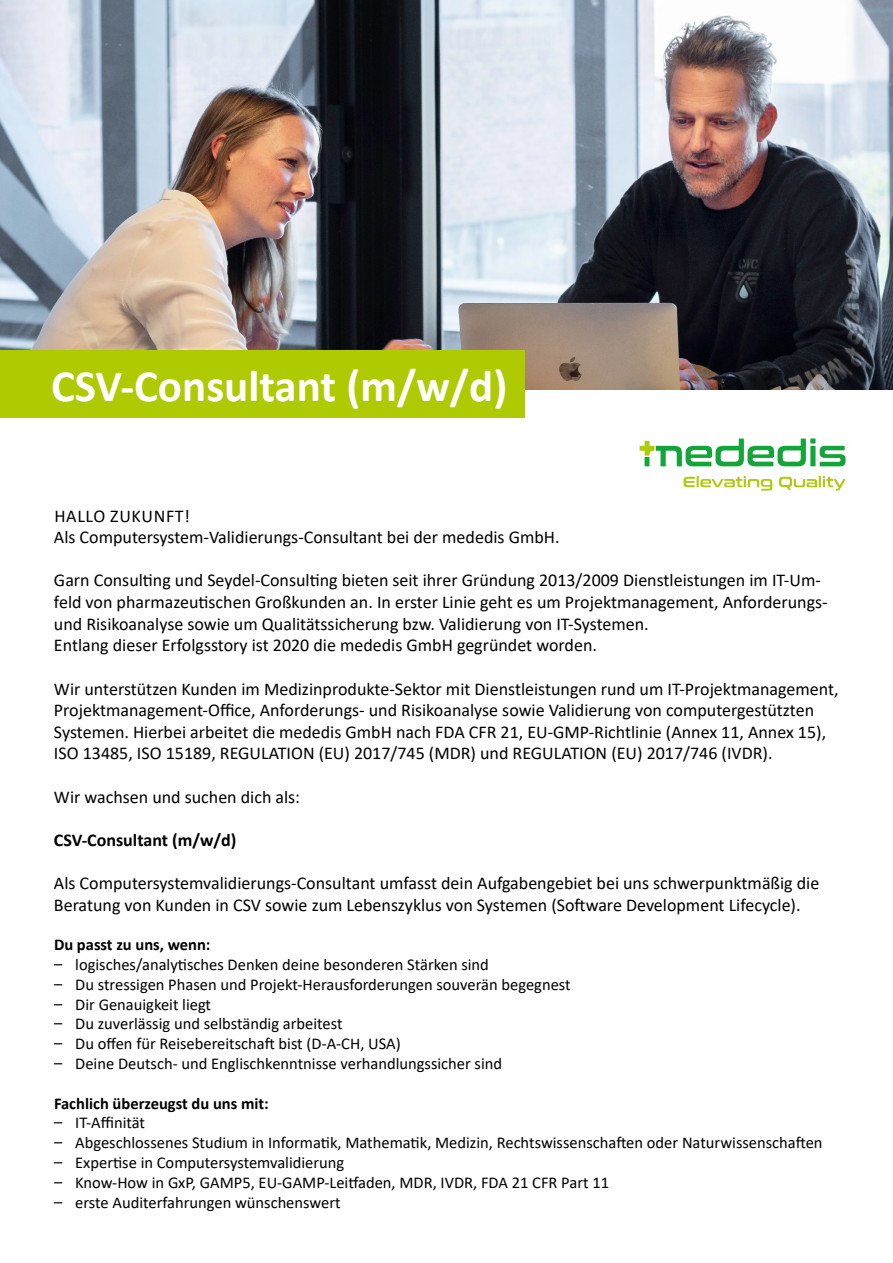
<style>
.page{position:relative;width:893px;height:1263px;background:#fff}
.page>*{position:absolute;margin:0;border:0;box-sizing:border-box;transform-origin:0 0}
.t1{font:700 45px "Calibri";color:#fff}
.t2{font:18px/21.6px "Calibri";color:#000}
.t3{font:700 18px "Calibri";color:#000}
.t4{font:16.5px/19.8px "Calibri";color:#000}
.t5{font:700 16.5px "Calibri";color:#000}
</style>
<div class="page">
<img style="left:1px;top:0;width:891px;height:389px">
<svg style="left:640px;top:438px;width:205px;height:28px"></svg>
<svg style="left:684px;top:476px;width:88px;height:15px"></svg>
<svg style="left:779px;top:476px;width:67px;height:15px"></svg>
<div style="left:0;top:350px;width:524px;height:68px;background:#afca00"></div>
<h1 class="t1" style="left:51px;top:354px;width:458px">CSV-Consultant (m/w/d)</h1>
<p class="t2" style="left:54px;top:504px;width:507px">HALLO ZUKUNFT!<br>Als Computersystem-Validierungs-Consultant bei der mededis GmbH.</p>
<p class="t2" style="left:54px;top:569px;width:775px">Garn Consulting und Seydel-Consulting bieten seit ihrer Gründung 2013/2009 Dienstleistungen im IT-Um&shy;feld von pharmazeutischen Großkunden an. In erster Linie geht es um Projektmanagement, Anforderungs&shy;und Risikoanalyse sowie um Qualitätssicherung bzw. Validierung von IT-Systemen.<br>Entlang dieser Erfolgsstory ist 2020 die mededis GmbH gegründet worden.</p>
<p class="t2" style="left:54px;top:677px;width:786px">Wir unterstützen Kunden im Medizinprodukte-Sektor mit Dienstleistungen rund um IT-Projektmanagement, Projektmanagement-Office, Anforderungs- und Risikoanalyse sowie Validierung von computergestützten Systemen. Hierbei arbeitet die mededis GmbH nach FDA CFR 21, EU-GMP-Richtlinie (Annex 11, Annex 15), ISO 13485, ISO 15189, REGULATION (EU) 2017/745 (MDR) und REGULATION (EU) 2017/746 (IVDR).</p>
<p class="t2" style="left:54px;top:785px;width:248px">Wir wachsen und suchen dich als:</p>
<p class="t3" style="left:54px;top:827px;width:184px">CSV-Consultant (m/w/d)</p>
<p class="t2" style="left:54px;top:872px;width:767px">Als Computersystemvalidierungs-Consultant umfasst dein Aufgabengebiet bei uns schwerpunktmäßig die<br>Beratung von Kunden in CSV sowie zum Lebenszyklus von Systemen (Software Development Lifecycle).</p>
<p class="t5" style="left:54px;top:933px;width:158px">Du passt zu uns, wenn:</p>
<p class="t4" style="left:54px;top:954px;width:518px">͵ logisches/analytisches Denken deine besonderen Stärken sind<br>͵ Du stressigen Phasen und Projekt-Herausforderungen souverän begegnest ͵ Dir Genauigkeit liegt<br>͵ Du zuverlässig und selbständig arbeitest<br>͵ Du offen für Reisebereitschaft bist (D-A-CH, USA)<br>͵ Deine Deutsch- und Englischkenntnisse verhandlungssicher sind</p>
<p class="t5" style="left:54px;top:1091px;width:216px">Fachlich überzeugst du uns mit:</p>
<p class="t4" style="left:54px;top:1112px;width:770px">͵ IT-Affinität<br>͵ Abgeschlossenes Studium in Informatik, Mathematik, Medizin, Rechtswissenschaften oder Naturwissenschaften ͵ Expertise in Computersystemvalidierung<br>͵ Know-How in GxP, GAMP5, EU-GAMP-Leitfaden, MDR, IVDR, FDA 21 CFR Part 11<br>͵ erste Auditerfahrungen wünschenswert</p>
</div>
